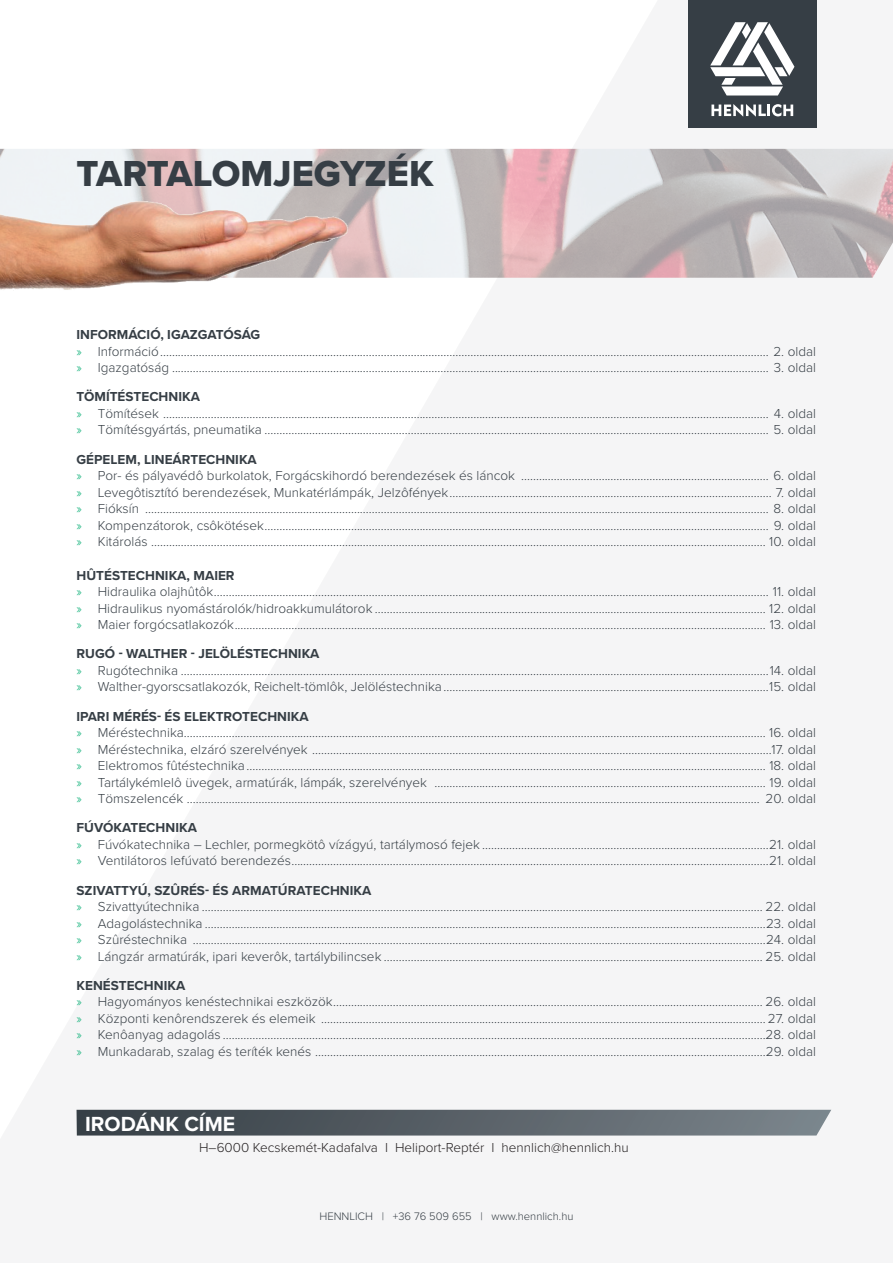
<style>
.page{position:relative;width:893px;height:1263px;background:#fff}
.page>*{position:absolute;margin:0;border:0;box-sizing:border-box;transform-origin:0 0}
.t1{font:37.5px "Proxima Nova Extrabld";color:#363e45}
.t2{font:700 21.15px "Proxima Nova";color:#fff}
.t3{font:300 13.5px/16.5px "Proxima Nova";color:#363e45}
.t4{font:300 13.5px "Proxima Nova";color:#231f20}
.t5{font:300 11.25px "Proxima Nova";color:#363e45}
.s1{font-weight:700}
.s2{color:#13b27b}
</style>
<div class="page">
<div style="left:688px;top:0;width:128px;height:128px;background:#363e45"></div>
<svg style="left:710px;top:22px;width:84px;height:94px"></svg>
<svg style="left:77px;top:1110px;width:754px;height:25px;background:#596168"></svg>
<img style="left:0;top:149px;width:893px;height:129px">
<img style="left:0;top:188px;width:361px;height:102px">
<h1 class="t1" style="left:77px;top:146px;width:358px">TARTALOMJEGYZÉK</h1>
<p class="t3" style="left:77px;top:326px;width:741px"><span class="s1">INFORMÁCIÓ, IGAZGATÓSÁG<br></span><span class="s2">»</span> Információ............................................................................................................................................................................................................ 2. oldal <span class="s2">»</span> Igazgatóság ........................................................................................................................................................................................................ 3. oldal</p>
<p class="t3" style="left:77px;top:388px;width:741px"><span class="s1">TÖMÍTÉSTECHNIKA<br></span><span class="s2">»</span> Tömítések ........................................................................................................................................................................................................... 4. oldal <span class="s2">»</span> Tömítésgyártás, pneumatika ......................................................................................................................................................................... 5. oldal</p>
<p class="t3" style="left:77px;top:450px;width:741px"><span class="s1">GÉPELEM, LINEÁRTECHNIKA<br></span><span class="s2">»</span> Por- és pályavédô burkolatok, Forgácskihordó berendezések és láncok ................................................................................... 6. oldal <span class="s2">»</span> Levegôtisztító berendezések, Munkatérlámpák, Jelzôfények............................................................................................................ 7. oldal <span class="s2">»</span> Fióksín ................................................................................................................................................................................................................. 8. oldal <span class="s2">»</span> Kompenzátorok, csôkötések......................................................................................................................................................................... 9. oldal <span class="s2">»</span> Kitárolás .............................................................................................................................................................................................................. 10. oldal</p>
<p class="t3" style="left:77px;top:566px;width:741px"><span class="s1">HÛTÉSTECHNIKA, MAIER<br></span><span class="s2">»</span> Hidraulika olajhûtôk.......................................................................................................................................................................................... 11. oldal <span class="s2">»</span> Hidraulikus nyomástárolók/hidroakkumulátorok ................................................................................................................................... 12. oldal <span class="s2">»</span> Maier forgócsatlakozók.................................................................................................................................................................................. 13. oldal</p>
<p class="t3" style="left:77px;top:645px;width:741px"><span class="s1">RUGÓ - WALTHER - JELÖLÉSTECHNIKA<br></span><span class="s2">»</span> Rugótechnika .....................................................................................................................................................................................................14. oldal <span class="s2">»</span> Walther-gyorscsatlakozók, Reichelt-tömlôk, Jelöléstechnika.............................................................................................................15. oldal</p>
<p class="t3" style="left:77px;top:707px;width:741px"><span class="s1">IPARI MÉRÉS- ÉS ELEKTROTECHNIKA<br></span><span class="s2">»</span> Méréstechnika................................................................................................................................................................................................... 16. oldal <span class="s2">»</span> Méréstechnika, elzáró szerelvények ..........................................................................................................................................................17. oldal <span class="s2">»</span> Elektromos fûtéstechnika.............................................................................................................................................................................. 18. oldal <span class="s2">»</span> Tartálykémlelô üvegek, armatúrák, lámpák, szerelvények ............................................................................................................... 19. oldal <span class="s2">»</span> Tömszelencék ................................................................................................................................................................................................ 20. oldal</p>
<p class="t3" style="left:77px;top:819px;width:741px"><span class="s1">FÚVÓKATECHNIKA<br></span><span class="s2">»</span> Fúvókatechnika – Lechler, pormegkötô vízágyú, tartálymosó fejek ................................................................................................21. oldal <span class="s2">»</span> Ventilátoros lefúvató berendezés................................................................................................................................................................21. oldal</p>
<p class="t3" style="left:77px;top:881px;width:741px"><span class="s1">SZIVATTYÚ, SZÛRÉS- ÉS ARMATÚRATECHNIKA<br></span><span class="s2">»</span> Szivattyútechnika ............................................................................................................................................................................................ 22. oldal <span class="s2">»</span> Adagolástechnika ............................................................................................................................................................................................23. oldal <span class="s2">»</span> Szûréstechnika ................................................................................................................................................................................................24. oldal <span class="s2">»</span> Lángzár armatúrák, ipari keverôk, tartálybilincsek ............................................................................................................................... 25. oldal</p>
<p class="t3" style="left:77px;top:976px;width:741px"><span class="s1">KENÉSTECHNIKA<br></span><span class="s2">»</span> Hagyományos kenéstechnikai eszközök................................................................................................................................................ 26. oldal <span class="s2">»</span> Központi kenôrendszerek és elemeik ..................................................................................................................................................... 27. oldal <span class="s2">»</span> Kenôanyag adagolás ......................................................................................................................................................................................28. oldal <span class="s2">»</span> Munkadarab, szalag és teríték kenés .......................................................................................................................................................29. oldal</p>
<h2 class="t2" style="left:85px;top:1108px;width:152px">IRODÁNK CÍME</h2>
<p class="t4" style="left:199px;top:1137px;width:431px">H–6000 Kecskemét-Kadafalva I Heliport-Reptér I hennlich@hennlich.hu</p>
<p class="t5" style="left:319px;top:1208px;width:255px">HENNLICH | +36 76 509 655 | www.hennlich.hu</p>
</div>
